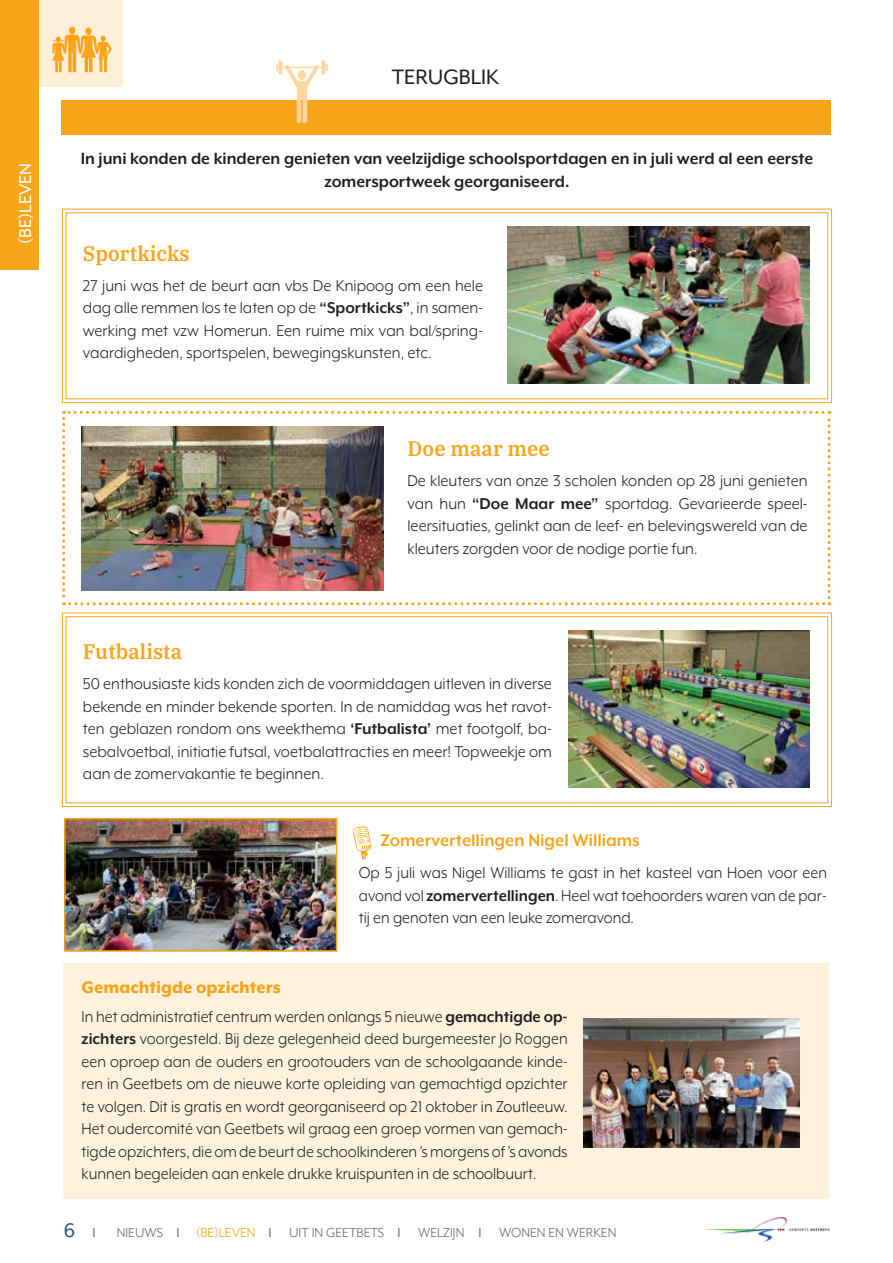
<style>
.page{position:relative;width:893px;height:1263px;background:#fff}
.page>*{position:absolute;margin:0;border:0;box-sizing:border-box;transform-origin:0 0}
.t1{font:24px "Mr Eaves XL Mod OT";color:#231f20}
.t2{font:22.5px "Mr Eaves XL Mod OT";color:#214d88}
.t3{font:600 21px "IBM Plex Serif";color:#f9a51b}
.t4{font:700 19.5px "Mr Eaves XL Mod OT";color:#f9a51b}
.t5{font:800 19.5px "Mr Eaves XL Mod OT";color:#f9a51b}
.t6{font:19.5px "Mr Eaves XL Mod OT";color:#fff}
.t7{font:700 18.75px/22.5px "Mr Eaves XL Mod OT";color:#231f20;text-align:center}
.t8{font:18px/22.5px "Mr Eaves XL Mod OT";color:#231f20;text-align:justify}
.t9{font:18px/22.5px "Mr Eaves XL Mod OT";color:#231f20;text-align:justify;scale:.95 1}
.t10{font:15px "Mr Eaves XL Mod OT";color:#6c6d70}
.s1{font-weight:700}
.s2{color:#214d88}
.s3{color:#f9a51b}
</style>
<div class="page">
<div style="left:64px;top:963px;width:765px;height:236px;background:#fef2df"></div>
<div style="left:32px;top:0;width:91px;height:86px;background:#feefd8"></div>
<div style="left:0;top:0;width:38px;height:269px;background:#f9a51b"></div>
<svg style="left:52px;top:27px;width:60px;height:45px"></svg>
<img style="left:704px;top:1217px;width:126px;height:25px">
<div style="left:62px;top:100px;width:769px;height:34px;background:#f9a51b"></div>
<img style="left:67px;top:821px;width:267px;height:128px">
<div style="left:64px;top:818px;width:273px;height:134px;border:2px solid #f9a51b"></div>
<svg style="left:276px;top:61px;width:52px;height:62px"></svg>
<svg style="left:62px;top:208px;width:770px;height:195px"></svg>
<img style="left:508px;top:226px;width:302px;height:158px">
<svg style="left:62px;top:612px;width:770px;height:195px"></svg>
<div style="left:66px;top:616px;width:762px;height:187px;border:1px solid #f9a51b"></div>
<img style="left:569px;top:630px;width:241px;height:158px">
<svg style="left:62px;top:411px;width:768px;height:194px"></svg>
<img style="left:82px;top:427px;width:302px;height:163px">
<img style="left:583px;top:1019px;width:216px;height:128px">
<svg style="left:353px;top:826px;width:18px;height:33px"></svg>
<p class="t6" style="left:15px;top:244px;width:82px;rotate:-90deg">(BE)LEVEN</p>
<h1 class="t1" style="left:392px;top:63px;width:109px">TERUGBLIK</h1>
<p class="t7" style="left:81px;top:147px;width:734px">In juni konden de kinderen genieten van veelzijdige schoolsportdagen en in juli werd al een eerste zomersportweek georganiseerd.</p>
<p class="t3" style="left:83px;top:236px;width:108px">Sportkicks</p>
<p class="t8" style="left:83px;top:274px;width:402px">27 juni was het de beurt aan vbs De Knipoog om een hele dag alle remmen los te laten op de <span class="s1">“Sportkicks”</span>, in samen&shy;werking met vzw Homerun. Een ruime mix van bal/spring&shy;vaardigheden, sportspelen, bewegingskunsten, etc.</p>
<p class="t3" style="left:407px;top:432px;width:144px">Doe maar mee</p>
<p class="t8" style="left:407px;top:469px;width:402px">De kleuters van onze 3 scholen konden op 28 juni genieten van hun <span class="s1">“Doe Maar mee”</span> sportdag. Gevarieerde speel&shy;leersituaties, gelinkt aan de leef- en belevingswereld van de kleuters zorgden voor de nodige portie fun.</p>
<p class="t3" style="left:83px;top:635px;width:101px">Futbalista</p>
<p class="t8" style="left:83px;top:672px;width:471px">50 enthousiaste kids konden zich de voormiddagen uitleven in diverse bekende en minder bekende sporten. In de namiddag was het ravot&shy;ten geblazen rondom ons weekthema <span class="s1">‘Futbalista’</span> met footgolf, ba&shy;sebalvoetbal, initiatie futsal, voetbalattracties en meer! Topweekje om aan de zomervakantie te beginnen.</p>
<p class="t4" style="left:380px;top:829px;width:261px">Zomervertellingen Nigel Williams</p>
<p class="t9" style="left:359px;top:862px;width:494px">Op 5 juli was Nigel Williams te gast in het kasteel van Hoen voor een avond vol <span class="s1">zomervertellingen</span>. Heel wat toehoorders waren van de par&shy;tij en genoten van een leuke zomeravond.</p>
<p class="t5" style="left:82px;top:976px;width:201px">Gemachtigde opzichters</p>
<p class="t9" style="left:82px;top:1005px;width:513px">In het administratief centrum werden onlangs 5 nieuwe <span class="s1">gemachtigde op&shy;zichters</span> voorgesteld. Bij deze gelegenheid deed burgemeester Jo Roggen een oproep aan de ouders en grootouders van de schoolgaande kinde&shy;ren in Geetbets om de nieuwe korte opleiding van gemachtigd opzichter te volgen. Dit is gratis en wordt georganiseerd op 21 oktober in Zoutleeuw.<br>Het oudercomité van Geetbets wil graag een groep vormen van gemach&shy;tigde opzichters, die om de beurt de schoolkinderen ’s morgens of ’s avonds kunnen begeleiden aan enkele drukke kruispunten in de schoolbuurt.</p>
<p class="t2" style="left:64px;top:1217px;width:13px">6</p>
<p class="t10" style="left:117px;top:1224px;width:501px">NIEUWS <span class="s2">❘</span> <span class="s3">(BE)LEVEN</span> <span class="s2">❘</span> UIT IN GEETBETS <span class="s2">❘</span> WELZIJN <span class="s2">❘</span> WONEN EN WERKEN</p>
</div>
